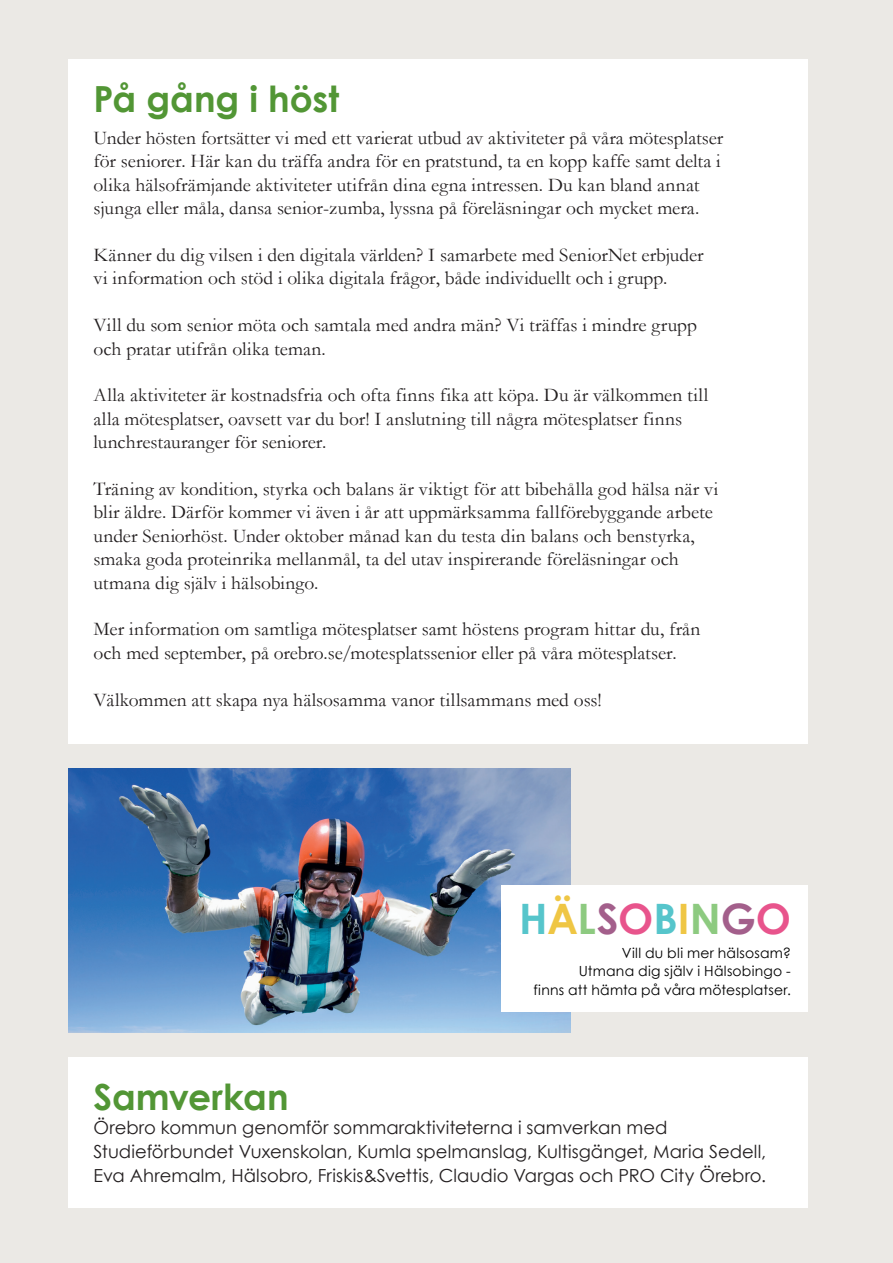
<style>
.page{position:relative;width:893px;height:1263px;background:#e6e4df}
.page>*{position:absolute;margin:0;border:0;box-sizing:border-box;transform-origin:0 0}
.t1{font:700 42px "Century Gothic";letter-spacing:-.005em;color:#56c5cb}
.t2{font:700 36px "Century Gothic";color:#529635}
.t3{font:19.5px/23.4px "Garamond";color:#231f20}
.t4{font:18px/24px "Century Gothic";letter-spacing:.005em;color:#231f20}
.t5{font:13.95px/18.1px "Century Gothic";letter-spacing:.015em;color:#000;text-align:right}
.s1{color:#efc644}
.s2{color:#8dca80}
.s3{color:#a35f8b}
.s4{color:#e8548c}
</style>
<div class="page">
<div style="left:68px;top:1057px;width:740px;height:150px;background:#fff"></div>
<div style="left:68px;top:60px;width:740px;height:684px;background:#fff"></div>
<img style="left:68px;top:769px;width:502px;height:264px">
<div style="left:502px;top:885px;width:306px;height:127px;background:#fff"></div>
<h2 class="t2" style="left:94px;top:72px;width:247px">På gång i höst</h2>
<p class="t3" style="left:94px;top:126px;width:631px">Under hösten fortsätter vi med ett varierat utbud av aktiviteter på våra mötesplatser för seniorer. Här kan du träffa andra för en pratstund, ta en kopp kaffe samt delta i olika hälsofrämjande aktiviteter utifrån dina egna intressen. Du kan bland annat sjunga eller måla, dansa senior-zumba, lyssna på föreläsningar och mycket mera.</p>
<p class="t3" style="left:94px;top:243px;width:612px">Känner du dig vilsen i den digitala världen? I samarbete med SeniorNet erbjuder vi information och stöd i olika digitala frågor, både individuellt och i grupp.</p>
<p class="t3" style="left:94px;top:313px;width:605px">Vill du som senior möta och samtala med andra män? Vi träffas i mindre grupp och pratar utifrån olika teman.</p>
<p class="t3" style="left:94px;top:383px;width:616px">Alla aktiviteter är kostnadsfria och ofta finns fika att köpa. Du är välkommen till alla mötesplatser, oavsett var du bor! I anslutning till några mötesplatser finns lunchrestauranger för seniorer.</p>
<p class="t3" style="left:94px;top:477px;width:626px">Träning av kondition, styrka och balans är viktigt för att bibehålla god hälsa när vi blir äldre. Därför kommer vi även i år att uppmärksamma fallförebyggande arbete under Seniorhöst. Under oktober månad kan du testa din balans och benstyrka, smaka goda proteinrika mellanmål, ta del utav inspirerande föreläsningar och utmana dig själv i hälsobingo.</p>
<p class="t3" style="left:94px;top:617px;width:608px">Mer information om samtliga mötesplatser samt höstens program hittar du, från och med september, på orebro.se/motesplatssenior eller på våra mötesplatser.</p>
<p class="t3" style="left:94px;top:687px;width:510px">Välkommen att skapa nya hälsosamma vanor tillsammans med oss!</p>
<h1 class="t1" style="left:519px;top:887px;width:273px">H<span class="s1">Ä</span><span class="s2">L</span><span class="s3">S</span><span class="s4">O</span>B<span class="s1">I</span><span class="s2">N</span><span class="s3">G</span><span class="s4">O</span></h1>
<p class="t5" style="left:579px;top:943px;width:214px">Vill du bli mer hälsosam?<br>Utmana dig själv i Hälsobingo -</p>
<p class="t5" style="left:533px;top:981px;width:259px">finns att hämta på våra mötesplatser.</p>
<h2 class="t2" style="left:94px;top:1069px;width:197px">Samverkan</h2>
<p class="t4" style="left:94px;top:1115px;width:674px">Örebro kommun genomför sommaraktiviteterna i samverkan med<br>Studieförbundet Vuxenskolan, Kumla spelmanslag, Kultisgänget, Maria Sedell,<br>Eva Ahremalm, Hälsobro, Friskis&amp;Svettis, Claudio Vargas och PRO City Örebro.</p>
</div>
